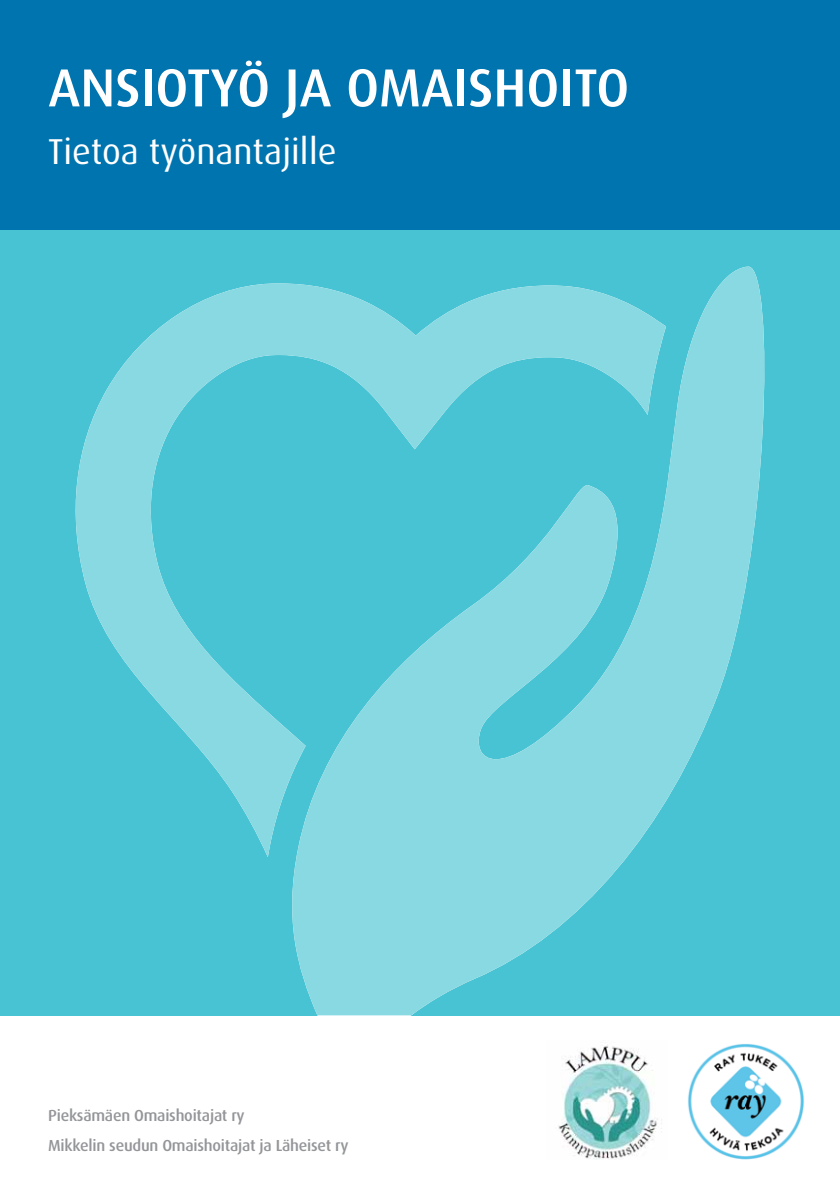
<style>
.page{position:relative;width:840px;height:1191px;background:#fff}
.page>*{position:absolute;margin:0;border:0;box-sizing:border-box;transform-origin:0 0}
.t1{font:500 53.6px "Dax OT";color:#fff}
.t2{font:36px "Dax OT";color:#fff}
.t3{font:500 16px/30px "Dax OT";letter-spacing:-.015em;color:#939598}
</style>
<div class="page">
<div style="left:0;top:0;width:839px;height:1015px;background:#47c3d3"></div>
<div style="left:0;top:0;width:839px;height:230px;background:#0074af"></div>
<svg style="left:317px;top:1015px;width:94px;height:1px"></svg>
<svg style="left:292px;top:266px;width:473px;height:749px;fill:#89d9e3"></svg>
<svg style="left:75px;top:283px;width:590px;height:574px"></svg>
<img style="left:558px;top:1045px;width:104px;height:114px">
<img style="left:688px;top:1044px;width:116px;height:115px">
<h1 class="t1" style="left:48px;top:37px;width:582px">ANSIOTYÖ JA OMAISHOITO</h1>
<h2 class="t2" style="left:48px;top:117px;width:290px">Tietoa työnantajille</h2>
<p class="t3" style="left:48px;top:1097px;width:301px">Pieksämäen Omaishoitajat ry<br>Mikkelin seudun Omaishoitajat ja Läheiset ry</p>
</div>
